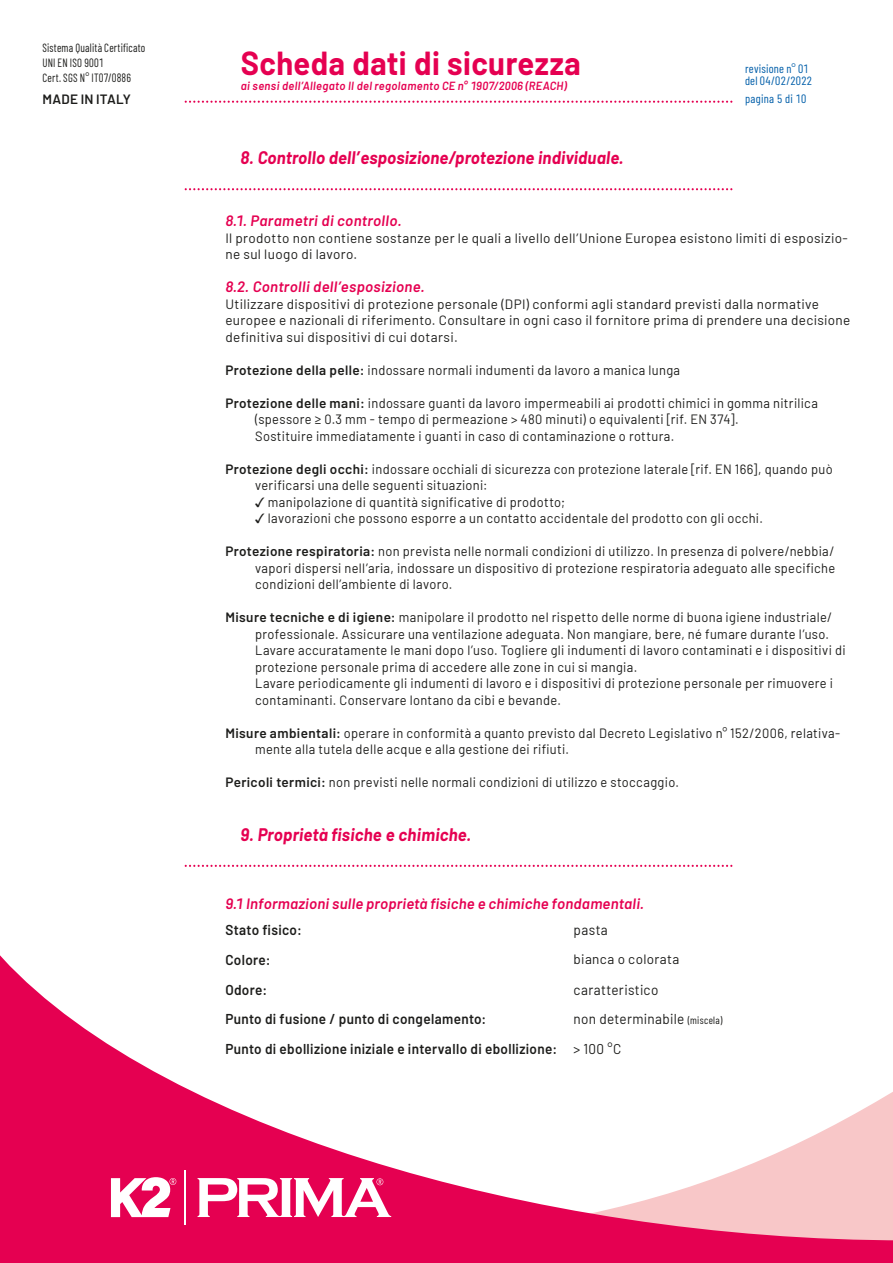
<style>
.page{position:relative;width:893px;height:1263px;background:#fff}
.page>*{position:absolute;margin:0;border:0;box-sizing:border-box;transform-origin:0 0}
.t1{font:700 32.55px "Barlow";letter-spacing:.015em;color:#e50051;scale:.95 1}
.t2{font:italic 700 17.7px "Barlow";letter-spacing:.01em;color:#e50051;scale:.95 1}
.t3{font:italic 600 15px "Barlow";letter-spacing:.02em;color:#e50051}
.t4{font:600 14.25px/29.7px "Barlow";letter-spacing:.025em;color:#1d1d1b;scale:.94 1}
.t5{font:14.25px "Barlow";letter-spacing:.03em;color:#1d1d1b;scale:.94 1}
.t6{font:13.5px/16.5px "Barlow";letter-spacing:.025em;color:#1d1d1b;scale:.95 1}
.t7{font:13.5px/16.5px "Barlow";letter-spacing:.025em;color:#1d1d1b}
.t8{font:600 13.5px "Barlow";letter-spacing:.015em;color:#1d1d1b}
.t9{font:12px/15px "Barlow Condensed";letter-spacing:.02em;color:#1d1d1b;scale:.9 1}
.t10{font:12px/12px "Barlow Condensed";letter-spacing:.02em;color:#005ea9}
.t11{font:italic 600 11.85px "Barlow";letter-spacing:.03em;color:#e50051;scale:.95 1}
.s1{font-weight:600}
.s2{font-family:"Arial Unicode MS"}
.s3{font-weight:400}
.s4{font-family:"Barlow Condensed";font-weight:400;font-size:10.5px}
</style>
<div class="page">
<svg style="left:0;top:955px;width:893px;height:308px"></svg>
<hr style="left:184px;top:1170px;width:2px;height:54px;background:#fff">
<svg style="left:198px;top:1178px;width:193px;height:39px"></svg>
<svg style="left:111px;top:1177px;width:65px;height:40px"></svg>
<svg style="left:185px;top:101px;width:547px;height:2px"></svg>
<svg style="left:185px;top:188px;width:547px;height:2px"></svg>
<svg style="left:185px;top:865px;width:547px;height:2px"></svg>
<p class="t9" style="left:43px;top:40px;width:116px">Sistema Qualità Certificato<br>UNI EN ISO 9001<br>Cert. SGS N° IT07/0886</p>
<h1 class="t1" style="left:241px;top:39px;width:359px">Scheda dati di sicurezza</h1>
<p class="t11" style="left:241px;top:77px;width:345px">ai sensi dell’Allegato II del regolamento CE n° 1907/2006 (REACH)</p>
<p class="t8" style="left:43px;top:89px;width:90px">MADE IN ITALY</p>
<h2 class="t2" style="left:241px;top:145px;width:405px">8. Controllo dell’esposizione/protezione individuale.</h2>
<p class="t10" style="left:745px;top:61px;width:69px">revisione n° 01 del 04/02/2022</p>
<p class="t10" style="left:745px;top:92px;width:63px">pagina 5 di 10</p>
<p class="t3" style="left:225px;top:210px;width:178px">8.1. Parametri di controllo.</p>
<p class="t7" style="left:225px;top:229px;width:624px">Il prodotto non contiene sostanze per le quali a livello dell’Unione Europea esistono limiti di esposizio&shy;ne sul luogo di lavoro.</p>
<p class="t3" style="left:225px;top:276px;width:201px">8.2. Controlli dell’esposizione.</p>
<p class="t7" style="left:225px;top:295px;width:626px">Utilizzare dispositivi di protezione personale (DPI) conformi agli standard previsti dalla normative europee e nazionali di riferimento. Consultare in ogni caso il fornitore prima di prendere una decisione definitiva sui dispositivi di cui dotarsi.</p>
<p class="t6" style="left:225px;top:361px;width:480px"><span class="s1">Protezione della pelle:</span> indossare normali indumenti da lavoro a manica lunga</p>
<p class="t6" style="left:255px;top:394px;width:594px;text-indent:-30px"><span class="s1">Protezione delle mani:</span> indossare guanti da lavoro impermeabili ai prodotti chimici in gomma nitrilica (spessore ≥ 0.3 mm - tempo di permeazione &gt; 480 minuti) o equivalenti [rif. EN 374].<br>Sostituire immediatamente i guanti in caso di contaminazione o rottura.</p>
<p class="t6" style="left:255px;top:460px;width:609px;text-indent:-30px"><span class="s1">Protezione degli occhi:</span> indossare occhiali di sicurezza con protezione laterale [rif. EN 166], quando può verificarsi una delle seguenti situazioni:</p>
<p class="t6" style="left:255px;top:493px;width:328px"><span class="s2">✓</span> manipolazione di quantità significative di prodotto;</p>
<p class="t6" style="left:255px;top:509px;width:536px"><span class="s2">✓</span> lavorazioni che possono esporre a un contatto accidentale del prodotto con gli occhi.</p>
<p class="t6" style="left:255px;top:542px;width:612px;text-align:justify;text-indent:-30px"><span class="s1">Protezione respiratoria:</span> non prevista nelle normali condizioni di utilizzo. In presenza di polvere/nebbia/ vapori dispersi nell’aria, indossare un dispositivo di protezione respiratoria adeguato alle specifiche condizioni dell’ambiente di lavoro.</p>
<p class="t6" style="left:255px;top:608px;width:623px;text-indent:-30px"><span class="s1">Misure tecniche e di igiene:</span> manipolare il prodotto nel rispetto delle norme di buona igiene industriale/ professionale. Assicurare una ventilazione adeguata. Non mangiare, bere, né fumare durante l’uso.<br>Lavare accuratamente le mani dopo l’uso. Togliere gli indumenti di lavoro contaminati e i dispositivi di protezione personale prima di accedere alle zone in cui si mangia.<br>Lavare periodicamente gli indumenti di lavoro e i dispositivi di protezione personale per rimuovere i contaminanti. Conservare lontano da cibi e bevande.</p>
<p class="t6" style="left:255px;top:724px;width:617px;text-indent:-30px"><span class="s1">Misure ambientali:</span> operare in conformità a quanto previsto dal Decreto Legislativo n° 152/2006, relativa&shy;mente alla tutela delle acque e alla gestione dei rifiuti.</p>
<p class="t6" style="left:225px;top:773px;width:479px"><span class="s1">Pericoli termici:</span> non previsti nelle normali condizioni di utilizzo e stoccaggio.</p>
<h2 class="t2" style="left:241px;top:821px;width:244px">9. Proprietà fisiche e chimiche.</h2>
<p class="t3" style="left:225px;top:893px;width:420px">9.1 Informazioni sulle proprietà fisiche e chimiche fondamentali.</p>
<p class="t4" style="left:225px;top:914px;width:83px">Stato fisico:</p>
<p class="t5" style="left:574px;top:920px;width:38px">pasta</p>
<p class="t4" style="left:225px;top:944px;width:50px">Colore:</p>
<p class="t7" style="left:574px;top:950px;width:107px">bianca o colorata</p>
<p class="t4" style="left:225px;top:973px;width:46px">Odore:</p>
<p class="t5" style="left:574px;top:979px;width:92px">caratteristico</p>
<p class="t4" style="left:225px;top:1003px;width:279px">Punto di fusione / punto di congelamento:</p>
<p class="t4" style="left:225px;top:1003px;width:530px;text-indent:348px"><span class="s3">non determinabile</span> <span class="s4">(miscela)<br></span>Punto di ebollizione iniziale e intervallo di ebollizione: <span class="s3">&gt; 100 °C</span></p>
</div>
